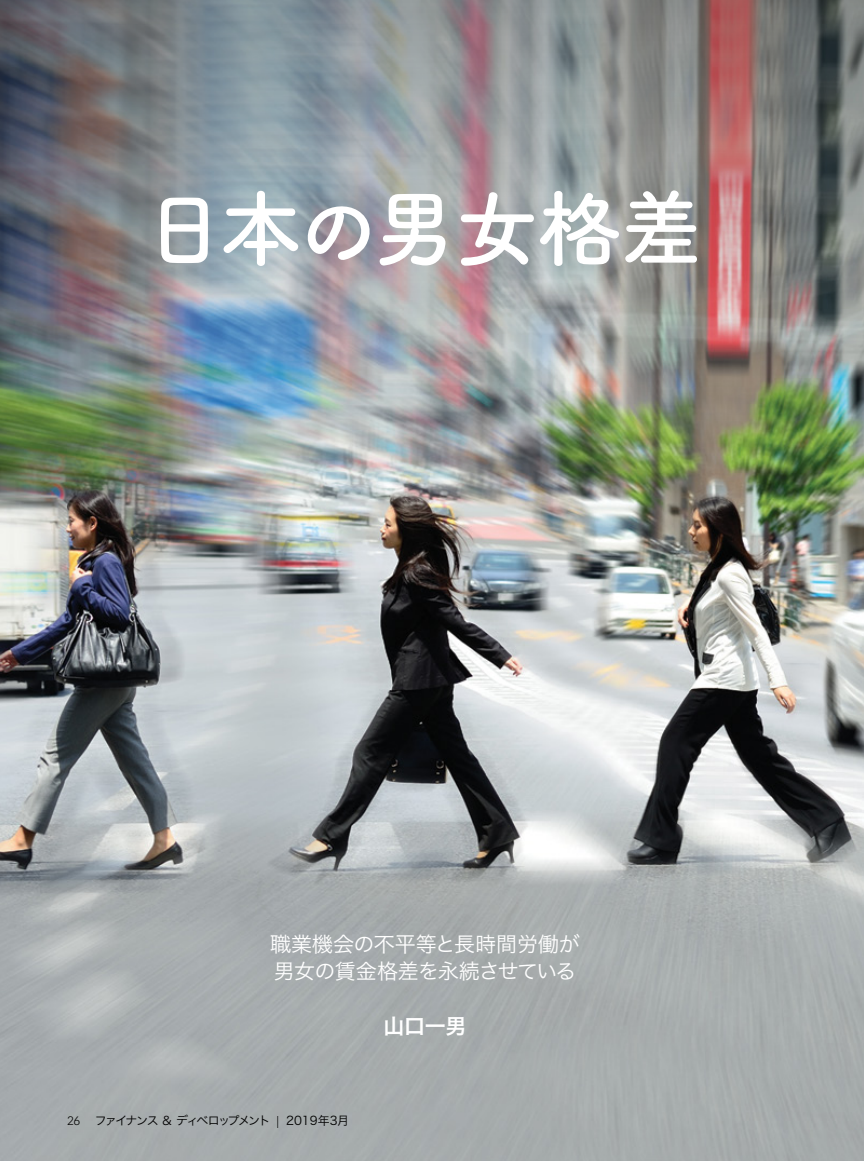
<style>
.page{position:relative;width:864px;height:1161px;background:#fff}
.page>*{position:absolute;margin:0;border:0;box-sizing:border-box;transform-origin:0 0}
.t1{font:700 84px "Tsuku A Rd Gothic";letter-spacing:-.05em;color:#fff}
.t2{font:21px/27.5px "Hira Kaku Pro N W3";letter-spacing:-.025em;color:#fff}
.t3{font:21px "Hira Kaku Pro N W6";color:#fff}
.t4{font:12px "Hira Kaku Pro N W3";letter-spacing:-.13em;color:#000}
.s1{font-family:"Vectora LT Std";font-weight:300}
</style>
<div class="page">
<img style="left:0;top:459px;width:864px;height:702px">
<img style="left:0;top:0;width:864px;height:459px">
<h1 class="t1" style="left:142px;top:163px;width:563px">日本の男女格差</h1>
<p class="t2" style="left:270px;top:929px;width:311px">職業機会の不平等と長時間労働が男女の賃金格差を永続させている</p>
<p class="t3" style="left:384px;top:1008px;width:84px">山口一男</p>
<p class="t4" style="left:68px;top:1110px;width:283px"><span class="s1">26</span> ファイナンス ＆ ディベロップメント <span class="s1">|</span> 2019年3月</p>
</div>
